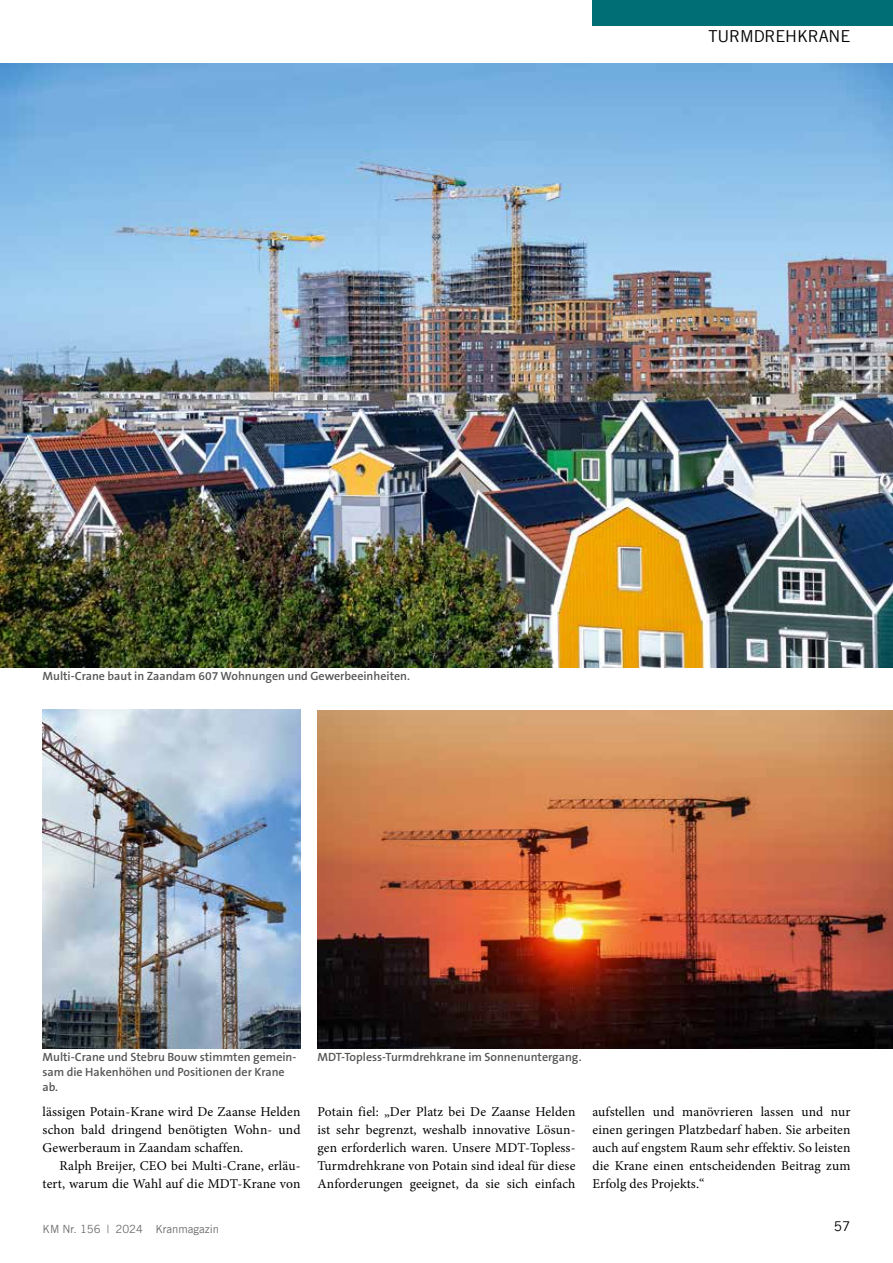
<style>
.page{position:relative;width:893px;height:1263px;background:#fff}
.page>*{position:absolute;margin:0;border:0;box-sizing:border-box;transform-origin:0 0}
.t1{font:16.5px "Trade Gothic LT";letter-spacing:-.01em;color:#000}
.t2{font:13.5px/18px "Minion Pro";letter-spacing:.01em;color:#000;text-align:justify}
.t3{font:13.5px "Trade Gothic LT";color:#000}
.t4{font:600 12px/15px "The Sans B W6";color:#565655}
.t5{font:11.25px "Trade Gothic LT";color:#6e6e6e}
</style>
<div class="page">
<div style="left:592px;top:0;width:301px;height:26px;background:#006f75"></div>
<img style="left:0;top:64px;width:893px;height:604px">
<img style="left:43px;top:709px;width:257px;height:339px">
<img style="left:317px;top:710px;width:576px;height:338px">
<p class="t1" style="left:708px;top:26px;width:143px">TURMDREHKRANE</p>
<p class="t4" style="left:43px;top:668px;width:369px">Multi-Crane baut in Zaandam 607 Wohnungen und Gewerbeeinheiten.</p>
<p class="t4" style="left:43px;top:1050px;width:256px">Multi-Crane und Stebru Bouw stimmten gemein&shy;sam die Hakenhöhen und Positionen der Krane ab.</p>
<p class="t4" style="left:317px;top:1050px;width:266px">MDT-Topless-Turmdrehkrane im Sonnenuntergang.</p>
<p class="t2" style="left:43px;top:1103px;width:259px">lässigen Potain-Krane wird De Zaanse Helden schon bald dringend benötigten Wohn- und Gewerberaum in Zaandam schaffen.</p>
<p class="t2" style="left:43px;top:1157px;width:259px;text-align:right">Ralph Breijer, CEO bei Multi-Crane, erläu&shy;tert, warum die Wahl auf die MDT-Krane von</p>
<p class="t2" style="left:317px;top:1103px;width:259px">Potain fiel: „Der Platz bei De Zaanse Helden ist sehr begrenzt, weshalb innovative Lösun&shy;gen erforderlich waren. Unsere MDT-Topless-Turmdrehkrane von Potain sind ideal für diese Anforderungen geeignet, da sie sich einfach</p>
<p class="t2" style="left:592px;top:1103px;width:259px">aufstellen und manövrieren lassen und nur einen geringen Platzbedarf haben. Sie arbeiten auch auf engstem Raum sehr effektiv. So leisten die Krane einen entscheidenden Beitrag zum Erfolg des Projekts.“</p>
<p class="t5" style="left:43px;top:1222px;width:178px">KM Nr. 156 | 2024 Kranmagazin</p>
<p class="t3" style="left:834px;top:1218px;width:18px">57</p>
</div>
